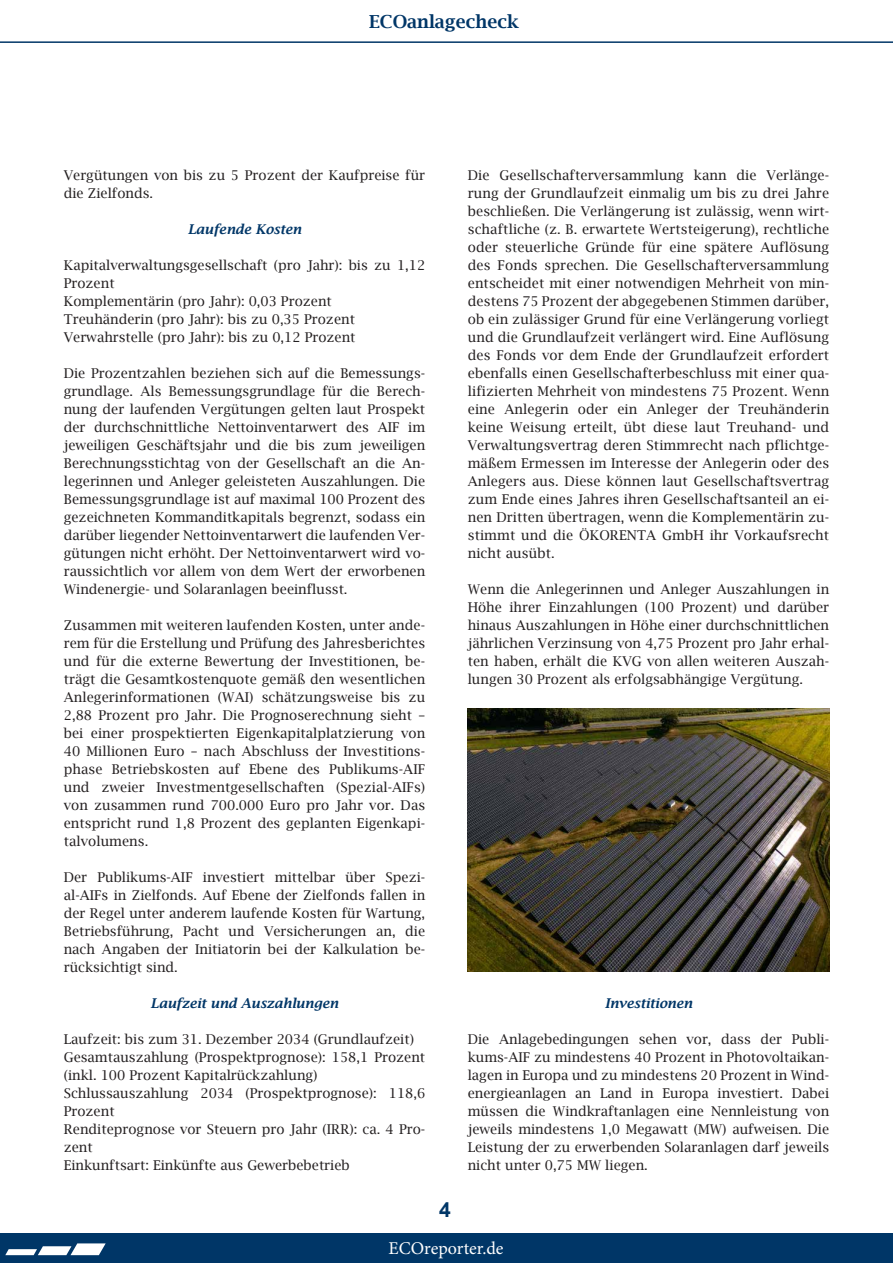
<style>
.page{position:relative;width:893px;height:1263px;background:#fff}
.page>*{position:absolute;margin:0;border:0;box-sizing:border-box;transform-origin:0 0}
.t1{font:700 21px "Arial";color:#003667}
.t2{font:18px "Minion Pro";color:#fff}
.t3{font:600 18px "Lucida Bright";color:#003667}
.t4{font:13.5px/18px "Lucida Bright";color:#231f20;text-align:justify}
.t5{font:italic 600 13.5px "Lucida Bright";color:#003667}
</style>
<div class="page">
<div style="left:0;top:1233px;width:893px;height:30px;background:#003667"></div>
<svg style="left:5px;top:1243px;width:101px;height:12px"></svg>
<hr style="left:0;top:41px;width:893px;height:2px;background:#003667">
<img style="left:468px;top:708px;width:361px;height:263px">
<h2 class="t3" style="left:369px;top:12px;width:151px">ECOanlagecheck</h2>
<p class="t4" style="left:64px;top:166px;width:363px">Vergütungen von bis zu 5 Prozent der Kaufpreise für die Zielfonds.</p>
<p class="t5" style="left:188px;top:221px;width:115px">Laufende Kosten</p>
<p class="t4" style="left:64px;top:256px;width:363px;text-align:left">Kapitalverwaltungsgesellschaft (pro Jahr): bis zu 1,12<br>Prozent<br>Komplementärin (pro Jahr): 0,03 Prozent<br>Treuhänderin (pro Jahr): bis zu 0,35 Prozent Verwahrstelle (pro Jahr): bis zu 0,12 Prozent</p>
<p class="t4" style="left:64px;top:364px;width:363px">Die Prozentzahlen beziehen sich auf die Bemessungs&shy;grundlage. Als Bemessungsgrundlage für die Berech&shy;nung der laufenden Vergütungen gelten laut Prospekt der durchschnittliche Nettoinventarwert des AIF im jeweiligen Geschäftsjahr und die bis zum jeweiligen Berechnungsstichtag von der Gesellschaft an die An&shy;legerinnen und Anleger geleisteten Auszahlungen. Die Bemessungsgrundlage ist auf maximal 100 Prozent des gezeichneten Kommanditkapitals begrenzt, sodass ein darüber liegender Nettoinventarwert die laufenden Ver&shy;gütungen nicht erhöht. Der Nettoinventarwert wird vo&shy;raussichtlich vor allem von dem Wert der erworbenen Windenergie- und Solaranlagen beeinflusst.</p>
<p class="t4" style="left:64px;top:616px;width:363px">Zusammen mit weiteren laufenden Kosten, unter ande&shy;rem für die Erstellung und Prüfung des Jahresberichtes und für die externe Bewertung der Investitionen, be&shy;trägt die Gesamtkostenquote gemäß den wesentlichen Anlegerinformationen (WAI) schätzungsweise bis zu 2,88 Prozent pro Jahr. Die Prognoserechnung sieht – bei einer prospektierten Eigenkapitalplatzierung von 40 Millionen Euro – nach Abschluss der Investitions&shy;phase Betriebskosten auf Ebene des Publikums-AIF und zweier Investmentgesellschaften (Spezial-AIFs) von zusammen rund 700.000 Euro pro Jahr vor. Das entspricht rund 1,8 Prozent des geplanten Eigenkapi&shy;talvolumens.</p>
<p class="t4" style="left:64px;top:868px;width:363px">Der Publikums-AIF investiert mittelbar über Spezi&shy;al-AIFs in Zielfonds. Auf Ebene der Zielfonds fallen in der Regel unter anderem laufende Kosten für Wartung, Betriebsführung, Pacht und Versicherungen an, die nach Angaben der Initiatorin bei der Kalkulation be&shy;rücksichtigt sind.</p>
<p class="t5" style="left:151px;top:995px;width:189px">Laufzeit und Auszahlungen</p>
<p class="t4" style="left:64px;top:1030px;width:363px;text-align:left">Laufzeit: bis zum 31. Dezember 2034 (Grundlaufzeit)<br>Gesamtauszahlung (Prospektprognose): 158,1 Prozent (inkl. 100 Prozent Kapitalrückzahlung)<br>Schlussauszahlung 2034 (Prospektprognose): 118,6<br>Prozent<br>Renditeprognose vor Steuern pro Jahr (IRR): ca. 4 Pro&shy;zent<br>Einkunftsart: Einkünfte aus Gewerbebetrieb</p>
<p class="t4" style="left:468px;top:166px;width:363px">Die Gesellschafterversammlung kann die Verlänge&shy;rung der Grundlaufzeit einmalig um bis zu drei Jahre beschließen. Die Verlängerung ist zulässig, wenn wirt&shy;schaftliche (z. B. erwartete Wertsteigerung), rechtliche oder steuerliche Gründe für eine spätere Auflösung des Fonds sprechen. Die Gesellschafterversammlung entscheidet mit einer notwendigen Mehrheit von min&shy;destens 75 Prozent der abgegebenen Stimmen darüber, ob ein zulässiger Grund für eine Verlängerung vorliegt und die Grundlaufzeit verlängert wird. Eine Auflösung des Fonds vor dem Ende der Grundlaufzeit erfordert ebenfalls einen Gesellschafterbeschluss mit einer qua&shy;lifizierten Mehrheit von mindestens 75 Prozent. Wenn eine Anlegerin oder ein Anleger der Treuhänderin keine Weisung erteilt, übt diese laut Treuhand- und Verwaltungsvertrag deren Stimmrecht nach pflichtge&shy;mäßem Ermessen im Interesse der Anlegerin oder des Anlegers aus. Diese können laut Gesellschaftsvertrag zum Ende eines Jahres ihren Gesellschaftsanteil an ei&shy;nen Dritten übertragen, wenn die Komplementärin zu&shy;stimmt und die ÖKORENTA GmbH ihr Vorkaufsrecht nicht ausübt.</p>
<p class="t4" style="left:468px;top:580px;width:363px">Wenn die Anlegerinnen und Anleger Auszahlungen in Höhe ihrer Einzahlungen (100 Prozent) und darüber hinaus Auszahlungen in Höhe einer durchschnittlichen jährlichen Verzinsung von 4,75 Prozent pro Jahr erhal&shy;ten haben, erhält die KVG von allen weiteren Auszah&shy;lungen 30 Prozent als erfolgsabhängige Vergütung.</p>
<p class="t5" style="left:605px;top:995px;width:89px">Investitionen</p>
<p class="t4" style="left:468px;top:1030px;width:363px">Die Anlagebedingungen sehen vor, dass der Publi&shy;kums-AIF zu mindestens 40 Prozent in Photovoltaikan&shy;lagen in Europa und zu mindestens 20 Prozent in Wind&shy;energieanlagen an Land in Europa investiert. Dabei müssen die Windkraftanlagen eine Nennleistung von jeweils mindestens 1,0 Megawatt (MW) aufweisen. Die Leistung der zu erwerbenden Solaranlagen darf jeweils nicht unter 0,75 MW liegen.</p>
<h1 class="t1" style="left:439px;top:1195px;width:13px">4</h1>
<h2 class="t2" style="left:388px;top:1237px;width:117px">ECOreporter.de</h2>
</div>
